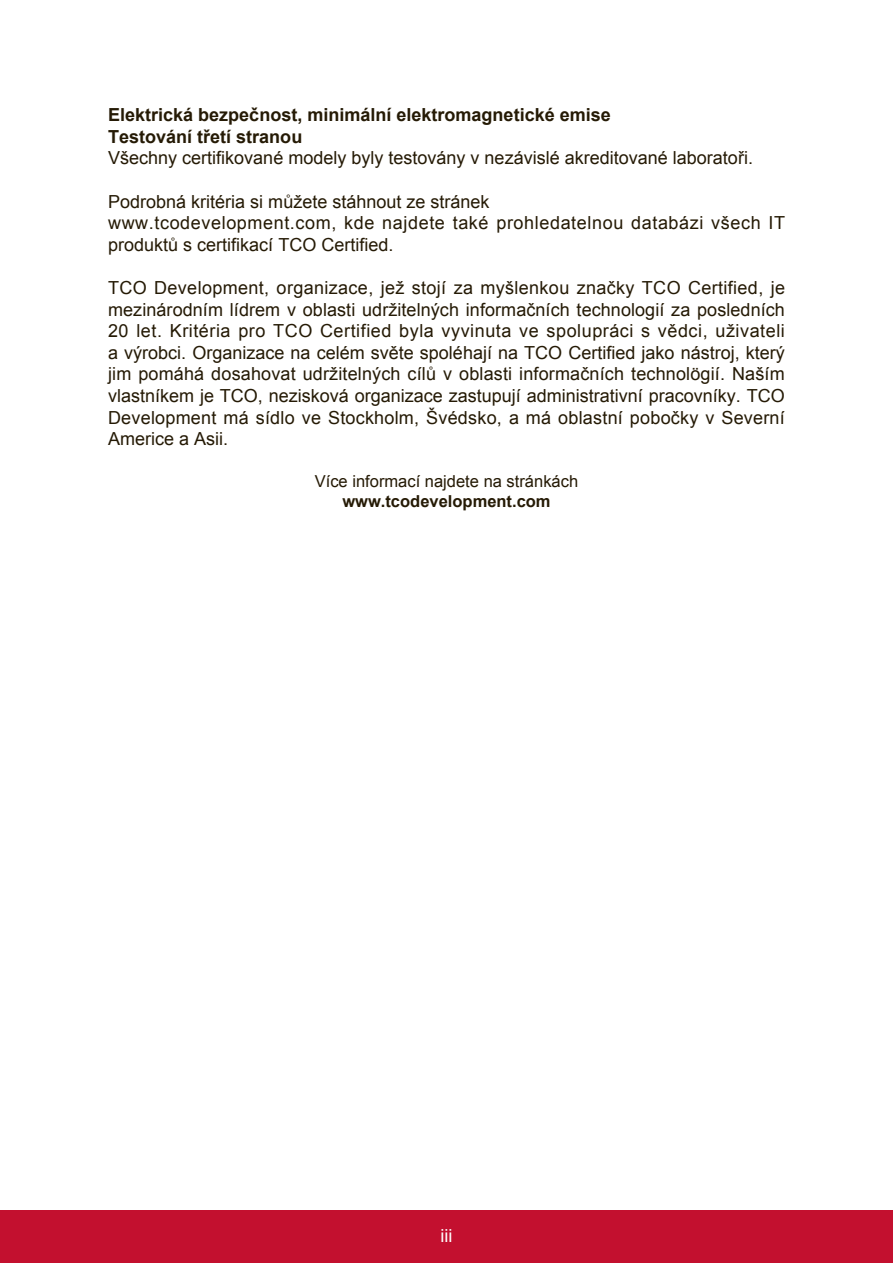
<style>
.page{position:relative;width:893px;height:1263px;background:#fff}
.page>*{position:absolute;margin:0;border:0;box-sizing:border-box;transform-origin:0 0}
.t1{font:18px/21.6px "Arial";color:#251a05}
.t2{font:700 18px/21.6px "Arial";color:#251a05}
.t3{font:18px "Arial";color:#fff}
.t4{font:16.5px "Arial";color:#251a05}
.t5{font:700 16.5px "Arial";color:#251a05}
</style>
<div class="page">
<div style="left:0;top:1210px;width:892px;height:53px;background:#c3102f"></div>
<p class="t2" style="left:108px;top:105px;width:504px">Elektrická bezpečnost, minimální elektromagnetické emise<br>Testování třetí stranou</p>
<p class="t1" style="left:108px;top:147px;width:646px">Všechny certifikované modely byly testovány v nezávislé akreditované laboratoři.</p>
<p class="t1" style="left:108px;top:191px;width:678px">Podrobná kritéria si můžete stáhnout ze stránek<br>www.tcodevelopment.com, kde najdete také prohledatelnou databázi všech IT produktů s certifikací TCO Certified.</p>
<p class="t1" style="left:108px;top:277px;width:678px;text-align:justify">TCO Development, organizace, jež stojí za myšlenkou značky TCO Certified, je mezinárodním lídrem v oblasti udržitelných informačních technologií za posledních 20 let. Kritéria pro TCO Certified byla vyvinuta ve spolupráci s vědci, uživateli a výrobci. Organizace na celém světe spoléhají na TCO Certified jako nástroj, který jim pomáhá dosahovat udržitelných cílů v oblasti informačních technolögií. Naším vlastníkem je TCO, nezisková organizace zastupují administrativní pracovníky. TCO Development má sídlo ve Stockholm, Švédsko, a má oblastní pobočky v Severní Americe a Asii.</p>
<p class="t4" style="left:314px;top:470px;width:265px">Více informací najdete na stránkách</p>
<p class="t5" style="left:342px;top:490px;width:210px">www.tcodevelopment.com</p>
<p class="t3" style="left:440px;top:1223px;width:13px">iii</p>
</div>
